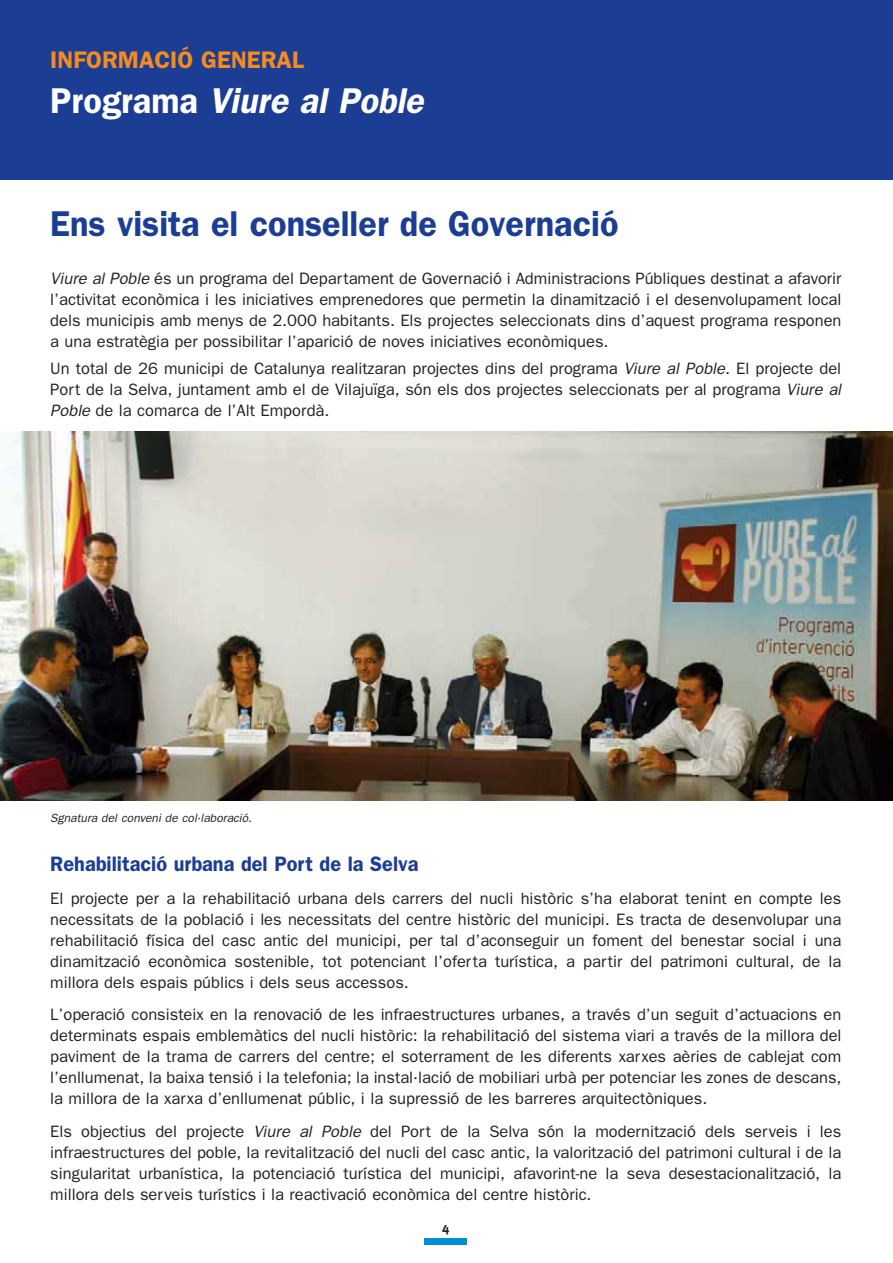
<style>
.page{position:relative;width:893px;height:1263px;background:#fff}
.page>*{position:absolute;margin:0;border:0;box-sizing:border-box;transform-origin:0 0}
.t1{font:600 36px "Franklin Gothic";color:#1b3e94;scale:.95 1}
.t2{font:italic 600 36px "Franklin Gothic";color:#fff;scale:.95 1}
.t3{font:600 24px "Franklin Gothic";color:#f68b1e}
.t4{font:600 21px "Franklin Gothic";color:#1b3e94;scale:.95 1}
.t5{font:16.5px/21px "Franklin Gothic";color:#231f20;text-align:justify}
.t6{font:700 13.5px "Meta Plus";color:#231f20}
.t7{font:italic 12px "Franklin Gothic";color:#231f20}
.s1{font-style:normal}
.s2{font-style:italic}
</style>
<div class="page">
<img style="left:0;top:431px;width:893px;height:370px">
<hr style="left:892px;top:0;width:1px;height:107px;background:#1b3e94">
<div style="left:424px;top:1238px;width:43px;height:6px;background:#008fd4"></div>
<div style="left:0;top:0;width:892px;height:179px;background:#1b3e94"></div>
<h2 class="t3" style="left:50px;top:51px;width:255px">INFORMACIÓ GENERAL</h2>
<h1 class="t2" style="left:50px;top:88px;width:394px"><span class="s1">Programa</span> Viure al Poble</h1>
<h1 class="t1" style="left:50px;top:211px;width:600px">Ens visita el conseller de Governació</h1>
<p class="t5" style="left:50px;top:269px;width:793px"><span class="s2">Viure al Poble</span> és un programa del Departament de Governació i Administracions Públiques destinat a afavorir l’activitat econòmica i les iniciatives emprenedores que permetin la dinamització i el desenvolupament local dels municipis amb menys de 2.000 habitants. Els projectes seleccionats dins d’aquest programa responen a una estratègia per possibilitar l’aparició de noves iniciatives econòmiques.</p>
<p class="t5" style="left:50px;top:359px;width:792px">Un total de 26 municipi de Catalunya realitzaran projectes dins del programa <span class="s2">Viure al Poble</span>. El projecte del Port de la Selva, juntament amb el de Vilajuïga, són els dos projectes seleccionats per al programa <span class="s2">Viure al Poble</span> de la comarca de l’Alt Empordà.</p>
<p class="t7" style="left:50px;top:813px;width:203px">Sgnatura del conveni de col·laboració.</p>
<p class="t4" style="left:50px;top:856px;width:389px">Rehabilitació urbana del Port de la Selva</p>
<p class="t5" style="left:50px;top:889px;width:793px">El projecte per a la rehabilitació urbana dels carrers del nucli històric s’ha elaborat tenint en compte les necessitats de la població i les necessitats del centre històric del municipi. Es tracta de desenvolupar una rehabilitació física del casc antic del municipi, per tal d’aconseguir un foment del benestar social i una dinamització econòmica sostenible, tot potenciant l’oferta turística, a partir del patrimoni cultural, de la millora dels espais públics i dels seus accessos.</p>
<p class="t5" style="left:50px;top:1005px;width:793px">L’operació consisteix en la renovació de les infraestructures urbanes, a través d’un seguit d’actuacions en determinats espais emblemàtics del nucli històric: la rehabilitació del sistema viari a través de la millora del paviment de la trama de carrers del centre; el soterrament de les diferents xarxes aèries de cablejat com l’enllumenat, la baixa tensió i la telefonia; la instal·lació de mobiliari urbà per potenciar les zones de descans, la millora de la xarxa d’enllumenat públic, i la supressió de les barreres arquitectòniques.</p>
<p class="t5" style="left:50px;top:1122px;width:793px">Els objectius del projecte <span class="s2">Viure al Poble</span> del Port de la Selva són la modernització dels serveis i les infraestructures del poble, la revitalització del nucli del casc antic, la valorització del patrimoni cultural i de la singularitat urbanística, la potenciació turística del municipi, afavorint-ne la seva desestacionalització, la millora dels serveis turístics i la reactivació econòmica del centre històric.</p>
<p class="t6" style="left:442px;top:1220px;width:9px">4</p>
</div>
